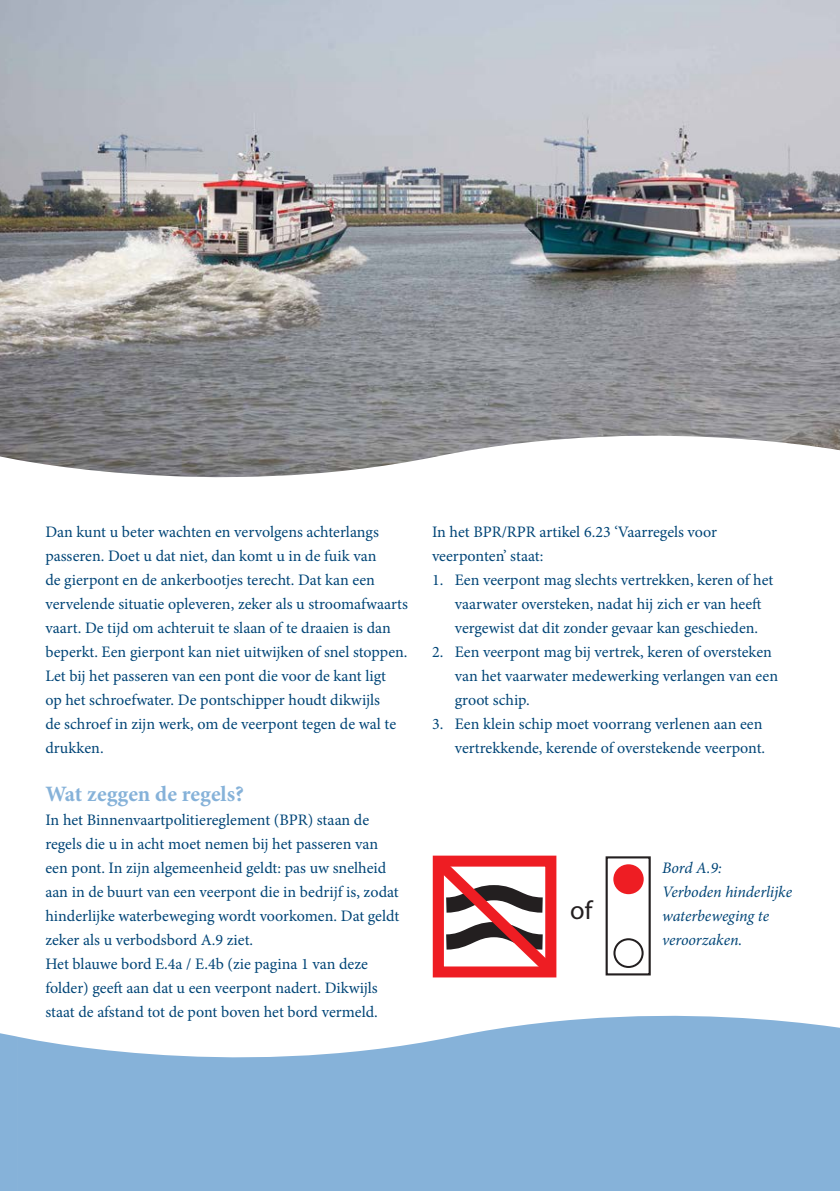
<style>
.page{position:relative;width:840px;height:1191px;background:#fff}
.page>*{position:absolute;margin:0;border:0;box-sizing:border-box;transform-origin:0 0}
.t1{font:26px "Myriad Pro";color:#231f20}
.platte_tekst{font:700 22px "Minion Pro";color:#86b2d9}
.platte_tekst-2{font:16px/24px "Minion Pro";color:#004577}
.inspring_4_5mm{font:16px/24px "Minion Pro";color:#004577}
.platte_tekst-3{font:italic 16px/24px "Minion Pro";letter-spacing:-.005em;color:#004577}
</style>
<div class="page">
<div style="left:0;top:1033px;width:17px;height:158px;background:#86b2d9"></div>
<svg style="left:17px;top:1015px;width:822px;height:176px;background:#95bbdd"></svg>
<img style="left:0;top:0;width:839px;height:410px">
<svg style="left:0;top:410px;width:839px;height:68px"></svg>
<svg style="left:432px;top:855px;width:125px;height:122px"></svg>
<div style="left:605px;top:856px;width:45px;height:119px;border:2px solid #231f20"></div>
<div style="left:614px;top:865px;width:28px;height:28px;background:#ee1d23;border-radius:50%"></div>
<div style="left:613px;top:864px;width:30px;height:30px;border:2px solid #ee1d23;border-radius:50%"></div>
<div style="left:613px;top:938px;width:30px;height:30px;border:2px solid #231f20;border-radius:50%"></div>
<p class="platte_tekst-2" style="left:45px;top:520px;width:364px">Dan kunt u beter wachten en vervolgens achterlangs passeren. Doet u dat niet, dan komt u in de fuik van<br>de gierpont en de ankerbootjes terecht. Dat kan een vervelende situatie opleveren, zeker als u stroomafwaarts vaart. De tijd om achteruit te slaan of te draaien is dan beperkt. Een gierpont kan niet uitwijken of snel stoppen.<br>Let bij het passeren van een pont die voor de kant ligt<br>op het schroefwater. De pontschipper houdt dikwijls<br>de schroef in zijn werk, om de veerpont tegen de wal te drukken.</p>
<p class="platte_tekst" style="left:45px;top:778px;width:200px">Wat zeggen de regels?</p>
<p class="platte_tekst-2" style="left:45px;top:808px;width:355px">In het Binnenvaartpolitiereglement (BPR) staan de regels die u in acht moet nemen bij het passeren van een pont. In zijn algemeenheid geldt: pas uw snelheid aan in de buurt van een veerpont die in bedrijf is, zodat hinderlijke waterbeweging wordt voorkomen. Dat geldt zeker als u verbodsbord A.9 ziet.</p>
<p class="platte_tekst-2" style="left:45px;top:952px;width:334px">Het blauwe bord E.4a / E.4b (zie pagina 1 van deze folder) geeft aan dat u een veerpont nadert. Dikwijls staat de afstand tot de pont boven het bord vermeld.</p>
<p class="platte_tekst-2" style="left:432px;top:520px;width:286px">In het BPR/RPR artikel 6.23 ‘Vaarregels voor veerponten’ staat:</p>
<p class="inspring_4_5mm" style="left:454px;top:568px;width:320px;text-indent:-23px">1. Een veerpont mag slechts vertrekken, keren of het vaarwater oversteken, nadat hij zich er van heeft vergewist dat dit zonder gevaar kan geschieden.</p>
<p class="inspring_4_5mm" style="left:454px;top:640px;width:325px;text-indent:-23px">2. Een veerpont mag bij vertrek, keren of oversteken van het vaarwater medewerking verlangen van een groot schip.</p>
<p class="inspring_4_5mm" style="left:432px;top:712px;width:334px;text-align:right">3. Een klein schip moet voorrang verlenen aan een vertrekkende, kerende of overstekende veerpont.</p>
<p class="t1" style="left:570px;top:894px;width:24px">of</p>
<p class="platte_tekst-3" style="left:661px;top:856px;width:61px">Bord A.9:</p>
<p class="platte_tekst-3" style="left:661px;top:880px;width:131px">Verboden hinderlijke waterbeweging te veroorzaken.</p>
</div>
